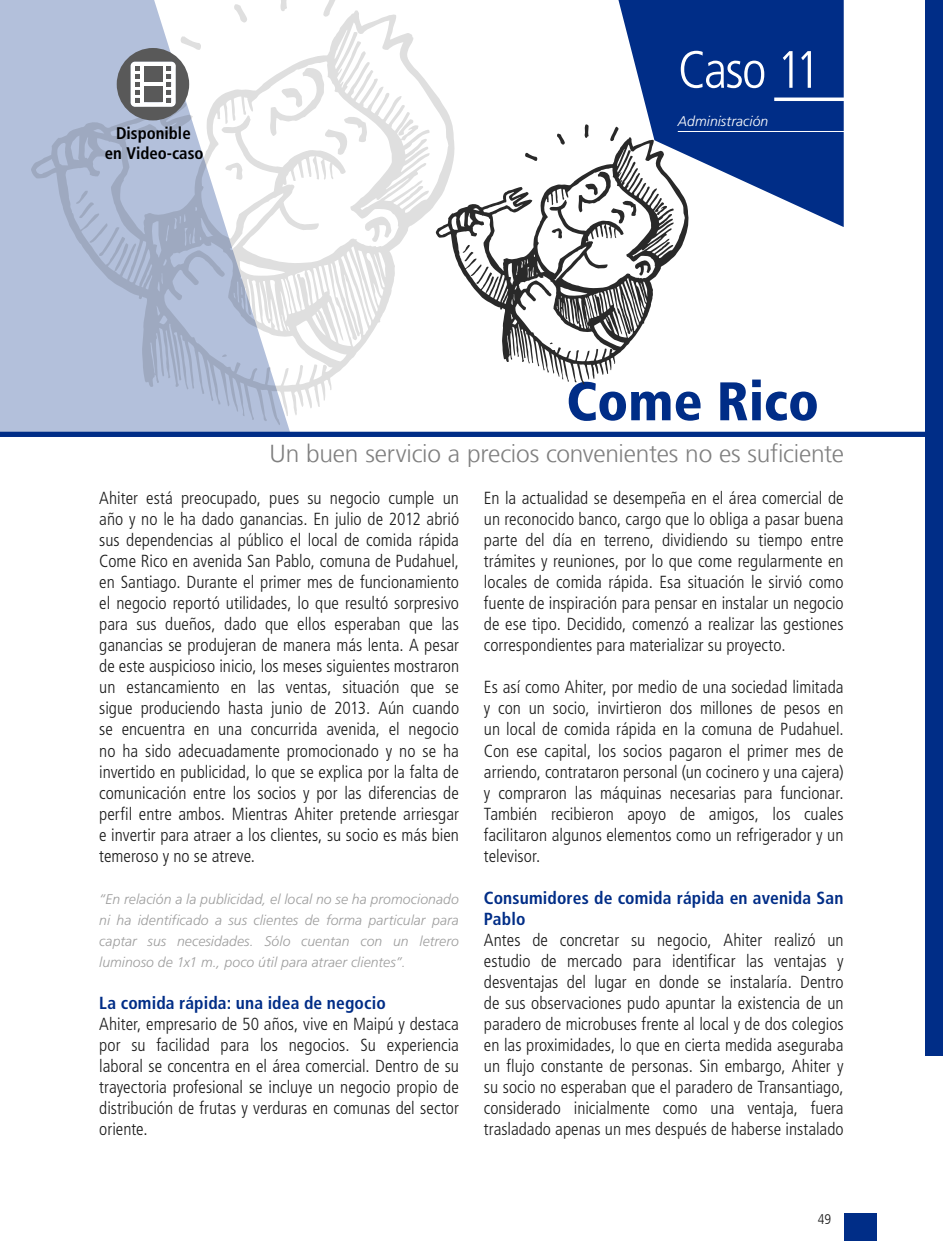
<style>
.page{position:relative;width:943px;height:1241px;background:#fff}
.page>*{position:absolute;margin:0;border:0;box-sizing:border-box;transform-origin:0 0}
.t1{font:900 condensed 54.25px "Frutiger";color:#002d87}
.t2{font:300 condensed 52.5px "Frutiger";letter-spacing:-.04em;color:#fff}
.t3{font:300 24.5px "Frutiger LT";letter-spacing:-.01em;color:#808080}
.t4{font:300 condensed 17.5px/21px "Frutiger";color:#1c1c1c;text-align:justify}
.t5{font:700 condensed 17.5px/21px "Frutiger";letter-spacing:.01em;color:#002d87}
.t6{font:700 condensed 16.8px/20.1px "Frutiger";color:#000;text-align:center}
.t7{font:italic 300 14px/21px "Frutiger";letter-spacing:.005em;color:#9e9e9e;text-align:justify}
.t8{font:italic 300 14px "Frutiger";letter-spacing:.005em;color:#fff}
.t9{font:300 condensed 14px "Frutiger LT";color:#1c1c1c}
</style>
<div class="page">
<div style="left:925px;top:0;width:18px;height:1055px;background:#002d87"></div>
<div style="left:843px;top:1212px;width:33px;height:28px;background:#002d87"></div>
<div style="left:0;top:0;width:290px;height:431px;background:#b3c0db"></div>
<div style="left:0;top:431px;width:943px;height:6px;background:#002d87"></div>
<svg style="left:618px;top:0;width:225px;height:227px;fill:#002d87"></svg>
<hr style="left:774px;top:97px;width:138px;height:4px;background:#fff">
<svg style="left:584px;top:124px;width:4px;height:12px"></svg>
<svg style="left:611px;top:126px;width:8px;height:10px"></svg>
<svg style="left:456px;top:136px;width:233px;height:249px"></svg>
<svg style="left:524px;top:153px;width:13px;height:8px"></svg>
<svg style="left:654px;top:202px;width:10px;height:11px"></svg>
<svg style="left:578px;top:171px;width:58px;height:53px"></svg>
<svg style="left:551px;top:227px;width:12px;height:12px"></svg>
<svg style="left:634px;top:259px;width:17px;height:17px"></svg>
<svg style="left:462px;top:245px;width:26px;height:39px"></svg>
<svg style="left:279px;top:0;width:8px;height:9px"></svg>
<svg style="left:325px;top:0;width:10px;height:9px"></svg>
<svg style="left:233px;top:4px;width:14px;height:5px"></svg>
<svg style="left:31px;top:9px;width:425px;height:416px"></svg>
<svg style="left:397px;top:119px;width:17px;height:18px"></svg>
<svg style="left:270px;top:67px;width:97px;height:89px"></svg>
<svg style="left:225px;top:161px;width:19px;height:20px"></svg>
<svg style="left:364px;top:215px;width:28px;height:28px"></svg>
<svg style="left:76px;top:191px;width:43px;height:66px;background:#adbad4"></svg>
<svg style="left:222px;top:354px;width:5px;height:3px"></svg>
<hr style="left:677px;top:131px;width:173px;height:1px;background:#fff">
<svg style="left:117px;top:36px;width:85px;height:84px"></svg>
<div style="left:144px;top:66px;width:18px;height:16px;background:#595959"></div>
<div style="left:144px;top:86px;width:18px;height:16px;background:#595959"></div>
<p class="t6" style="left:105px;top:123px;width:100px">Disponible<br>en Video-caso</p>
<h2 class="t2" style="left:677px;top:40px;width:144px">Caso 11</h2>
<p class="t8" style="left:677px;top:113px;width:92px">Administración</p>
<h1 class="t1" style="left:566px;top:369px;width:254px">Come Rico</h1>
<h3 class="t3" style="left:270px;top:440px;width:576px">Un buen servicio a precios convenientes no es suficiente</h3>
<p class="t4" style="left:99px;top:488px;width:361px">Ahiter está preocupado, pues su negocio cumple un año y no le ha dado ganancias. En julio de 2012 abrió sus dependencias al público el local de comida rápida Come Rico en avenida San Pablo, comuna de Pudahuel, en Santiago. Durante el primer mes de funcionamiento el negocio reportó utilidades, lo que resultó sorpresivo para sus dueños, dado que ellos esperaban que las ganancias se produjeran de manera más lenta. A pesar de este auspicioso inicio, los meses siguientes mostraron un estancamiento en las ventas, situación que se sigue produciendo hasta junio de 2013. Aún cuando se encuentra en una concurrida avenida, el negocio no ha sido adecuadamente promocionado y no se ha invertido en publicidad, lo que se explica por la falta de comunicación entre los socios y por las diferencias de perfil entre ambos. Mientras Ahiter pretende arriesgar e invertir para atraer a los clientes, su socio es más bien temeroso y no se atreve.</p>
<p class="t7" style="left:99px;top:888px;width:361px">“En relación a la publicidad, el local no se ha promocionado ni ha identificado a sus clientes de forma particular para captar sus necesidades. Sólo cuentan con un letrero luminoso de 1x1 m., poco útil para atraer clientes”.</p>
<p class="t5" style="left:99px;top:991px;width:288px">La comida rápida: una idea de negocio</p>
<p class="t4" style="left:99px;top:1013px;width:361px">Ahiter, empresario de 50 años, vive en Maipú y destaca por su facilidad para los negocios. Su experiencia laboral se concentra en el área comercial. Dentro de su trayectoria profesional se incluye un negocio propio de distribución de frutas y verduras en comunas del sector oriente.</p>
<p class="t4" style="left:484px;top:488px;width:361px">En la actualidad se desempeña en el área comercial de un reconocido banco, cargo que lo obliga a pasar buena parte del día en terreno, dividiendo su tiempo entre trámites y reuniones, por lo que come regularmente en locales de comida rápida. Esa situación le sirvió como fuente de inspiración para pensar en instalar un negocio de ese tipo. Decidido, comenzó a realizar las gestiones correspondientes para materializar su proyecto.</p>
<p class="t4" style="left:484px;top:677px;width:361px">Es así como Ahiter, por medio de una sociedad limitada y con un socio, invirtieron dos millones de pesos en un local de comida rápida en la comuna de Pudahuel.<br>Con ese capital, los socios pagaron el primer mes de arriendo, contrataron personal (un cocinero y una cajera) y compraron las máquinas necesarias para funcionar.<br>También recibieron apoyo de amigos, los cuales facilitaron algunos elementos como un refrigerador y un televisor.</p>
<p class="t5" style="left:484px;top:886px;width:361px">Consumidores de comida rápida en avenida San<br>Pablo</p>
<p class="t4" style="left:484px;top:929px;width:361px">Antes de concretar su negocio, Ahiter realizó un estudio de mercado para identificar las ventajas y desventajas del lugar en donde se instalaría. Dentro de sus observaciones pudo apuntar la existencia de un paradero de microbuses frente al local y de dos colegios en las proximidades, lo que en cierta medida aseguraba un flujo constante de personas. Sin embargo, Ahiter y su socio no esperaban que el paradero de Transantiago, considerado inicialmente como una ventaja, fuera trasladado apenas un mes después de haberse instalado</p>
<p class="t9" style="left:817px;top:1210px;width:15px">49</p>
</div>
